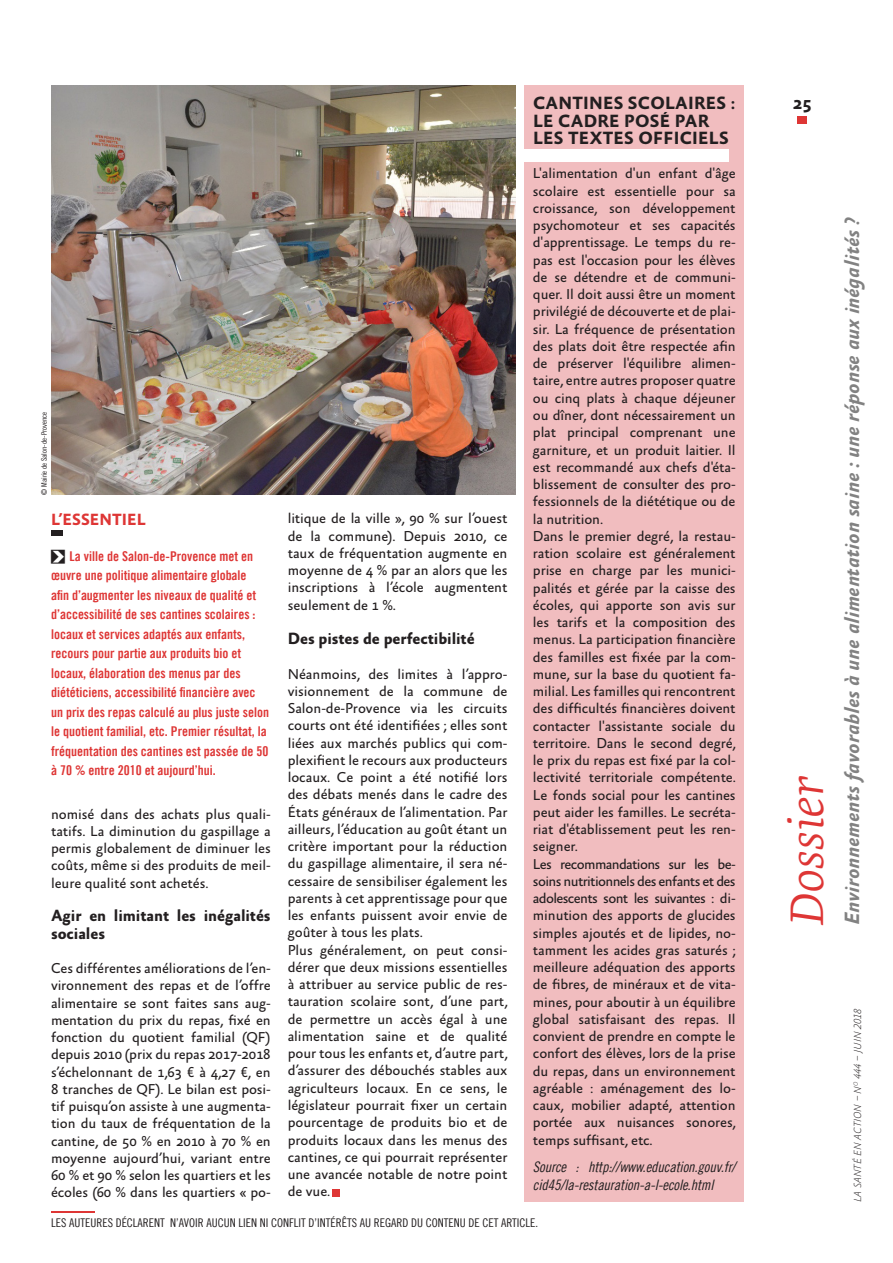
<style>
.page{position:relative;width:893px;height:1263px;background:#fff}
.page>*{position:absolute;margin:0;border:0;box-sizing:border-box;transform-origin:0 0}
.t1{font:italic 48px "Geneo Pro";color:#de3635}
.t2{font:italic 700 21px "Absara Sans OT";color:#828282}
.t3{font:700 18px/17.2px "Absara Sans OT";letter-spacing:.01em;color:#231f20}
.t4{font:700 16.5px/17.2px "Absara Sans OT";letter-spacing:-.005em;color:#231f20}
.t5{font:700 16.5px "Absara Sans OT";color:#de3635}
.t6{font:14.55px/17.2px "Absara Sans OT";letter-spacing:-.005em;color:#231f20;text-align:justify}
.t7{font:14.55px/18px "Trade Gothic LT Cond Eighteen Obl";letter-spacing:-.01em;color:#231f20}
.t8{font:13.5px/19.5px "Trade Gothic LT Bold Cond Twenty";color:#de3635}
.t9{font:12px "Trade Gothic LT Cond Eighteen";color:#231f20}
.t10{font:italic 100 10.5px "Absara Sans OT";letter-spacing:.01em;color:#231f20}
.t11{font:7.5px "Trade Gothic LT Cond Eighteen";color:#231f20}
.s1{font-family:"Arrowstfb";color:#231f20}
</style>
<div class="page">
<div style="left:798px;top:117px;width:9px;height:7px;background:#de3635"></div>
<div style="left:524px;top:85px;width:220px;height:1117px;background:#f1bdbf"></div>
<hr style="left:51px;top:1211px;width:43px;height:2px;background:#de3635">
<img style="left:51px;top:85px;width:465px;height:410px">
<div style="left:332px;top:1189px;width:7px;height:8px;background:#de3635"></div>
<div style="left:51px;top:530px;width:12px;height:6px;background:#231f20"></div>
<div style="left:517px;top:149px;width:212px;height:13px;background:#fff"></div>
<p class="t11" style="left:40px;top:495px;width:84px;rotate:-90deg">© Mairie de Salon-de-Provence</p>
<p class="t5" style="left:51px;top:510px;width:96px">L’ESSENTIEL</p>
<p class="t8" style="left:51px;top:546px;width:220px"><span class="s1">F</span> La ville de Salon-de-Provence met en œuvre une politique alimentaire globale<br>afin d’augmenter les niveaux de qualité et d’accessibilité de ses cantines scolaires : locaux et services adaptés aux enfants, recours pour partie aux produits bio et locaux, élaboration des menus par des diététiciens, accessibilité financière avec un prix des repas calculé au plus juste selon le quotient familial, etc. Premier résultat, la fréquentation des cantines est passée de 50 à 70 % entre 2010 et aujourd’hui.</p>
<p class="t6" style="left:51px;top:806px;width:221px">nomisé dans des achats plus quali&shy;tatifs. La diminution du gaspillage a permis globalement de diminuer les coûts, même si des produits de meil&shy;leure qualité sont achetés.</p>
<p class="t4" style="left:51px;top:908px;width:221px">Agir en limitant les inégalités sociales</p>
<p class="t6" style="left:51px;top:960px;width:221px">Ces différentes améliorations de l’en&shy;vironnement des repas et de l’offre alimentaire se sont faites sans aug&shy;mentation du prix du repas, fixé en fonction du quotient familial (QF) depuis 2010 (prix du repas 2017-2018 s’échelonnant de 1,63 € à 4,27 €, en 8 tranches de QF). Le bilan est posi&shy;tif puisqu’on assiste à une augmenta&shy;tion du taux de fréquentation de la cantine, de 50 % en 2010 à 70 % en moyenne aujourd’hui, variant entre 60 % et 90 % selon les quartiers et les écoles (60 % dans les quartiers « po-</p>
<p class="t6" style="left:288px;top:511px;width:221px">litique de la ville », 90 % sur l’ouest de la commune). Depuis 2010, ce taux de fréquentation augmente en moyenne de 4 % par an alors que les inscriptions à l’école augmentent seulement de 1 %.</p>
<p class="t4" style="left:288px;top:631px;width:188px">Des pistes de perfectibilité</p>
<p class="t6" style="left:288px;top:666px;width:221px">Néanmoins, des limites à l’appro&shy;visionnement de la commune de Salon-de-Provence via les circuits courts ont été identifiées ; elles sont liées aux marchés publics qui com&shy;plexifient le recours aux producteurs locaux. Ce point a été notifié lors des débats menés dans le cadre des États généraux de l’alimentation. Par ailleurs, l’éducation au goût étant un critère important pour la réduction du gaspillage alimentaire, il sera né&shy;cessaire de sensibiliser également les parents à cet apprentissage pour que les enfants puissent avoir envie de goûter à tous les plats.</p>
<p class="t6" style="left:288px;top:942px;width:221px">Plus généralement, on peut consi&shy;dérer que deux missions essentielles à attribuer au service public de res&shy;tauration scolaire sont, d’une part, de permettre un accès égal à une alimentation saine et de qualité pour tous les enfants et, d’autre part, d’assurer des débouchés stables aux agriculteurs locaux. En ce sens, le législateur pourrait fixer un certain pourcentage de produits bio et de produits locaux dans les menus des cantines, ce qui pourrait représenter une avancée notable de notre point de vue.</p>
<p class="t3" style="left:533px;top:96px;width:204px">CANTINES SCOLAIRES :</p>
<p class="t3" style="left:533px;top:113px;width:197px">LE CADRE POSÉ PAR<br>LES TEXTES OFFICIELS</p>
<p class="t6" style="left:533px;top:166px;width:204px">L'alimentation d'un enfant d'âge scolaire est essentielle pour sa croissance, son développement psychomoteur et ses capacités d'apprentissage. Le temps du re&shy;pas est l'occasion pour les élèves de se détendre et de communi&shy;quer. Il doit aussi être un moment privilégié de découverte et de plai&shy;sir. La fréquence de présentation des plats doit être respectée afin de préserver l'équilibre alimen&shy;taire, entre autres proposer quatre ou cinq plats à chaque déjeuner ou dîner, dont nécessairement un plat principal comprenant une garniture, et un produit laitier. Il est recommandé aux chefs d'éta&shy;blissement de consulter des pro&shy;fessionnels de la diététique ou de la nutrition.</p>
<p class="t6" style="left:533px;top:528px;width:204px">Dans le premier degré, la restau&shy;ration scolaire est généralement prise en charge par les munici&shy;palités et gérée par la caisse des écoles, qui apporte son avis sur les tarifs et la composition des menus. La participation financière des familles est fixée par la com&shy;mune, sur la base du quotient fa&shy;milial. Les familles qui rencontrent des difficultés financières doivent contacter l'assistante sociale du territoire. Dans le second degré, le prix du repas est fixé par la col&shy;lectivité territoriale compétente.<br>Le fonds social pour les cantines peut aider les familles. Le secréta&shy;riat d'établissement peut les ren&shy;seigner.</p>
<p class="t6" style="left:533px;top:856px;width:204px">Les recommandations sur les be&shy;soins nutritionnels des enfants et des adolescents sont les suivantes : di&shy;minution des apports de glucides simples ajoutés et de lipides, no&shy;tamment les acides gras saturés ; meilleure adéquation des apports de fibres, de minéraux et de vita&shy;mines, pour aboutir à un équilibre global satisfaisant des repas. Il convient de prendre en compte le confort des élèves, lors de la prise du repas, dans un environnement agréable : aménagement des lo&shy;caux, mobilier adapté, attention portée aux nuisances sonores, temps suffisant, etc.</p>
<p class="t7" style="left:533px;top:1157px;width:204px">Source : http://www.education.gouv.fr/ cid45/la-restauration-a-l-ecole.html</p>
<p class="t9" style="left:51px;top:1216px;width:489px">LES AUTEURES DÉCLARENT N’AVOIR AUCUN LIEN NI CONFLIT D’INTÉRÊTS AU REGARD DU CONTENU DE CET ARTICLE.</p>
<p class="t3" style="left:793px;top:96px;width:20px">25</p>
<p class="t1" style="left:769px;top:925px;width:151px;rotate:-90deg">Dossier</p>
<p class="t2" style="left:841px;top:925px;width:709px;rotate:-90deg">Environnements favorables à une alimentation saine : une réponse aux inégalités ?</p>
<p class="t10" style="left:852px;top:1202px;width:195px;rotate:-90deg">LA SANTÉ EN ACTION – N<sup>O</sup> 444 – JUIN 2018</p>
</div>
